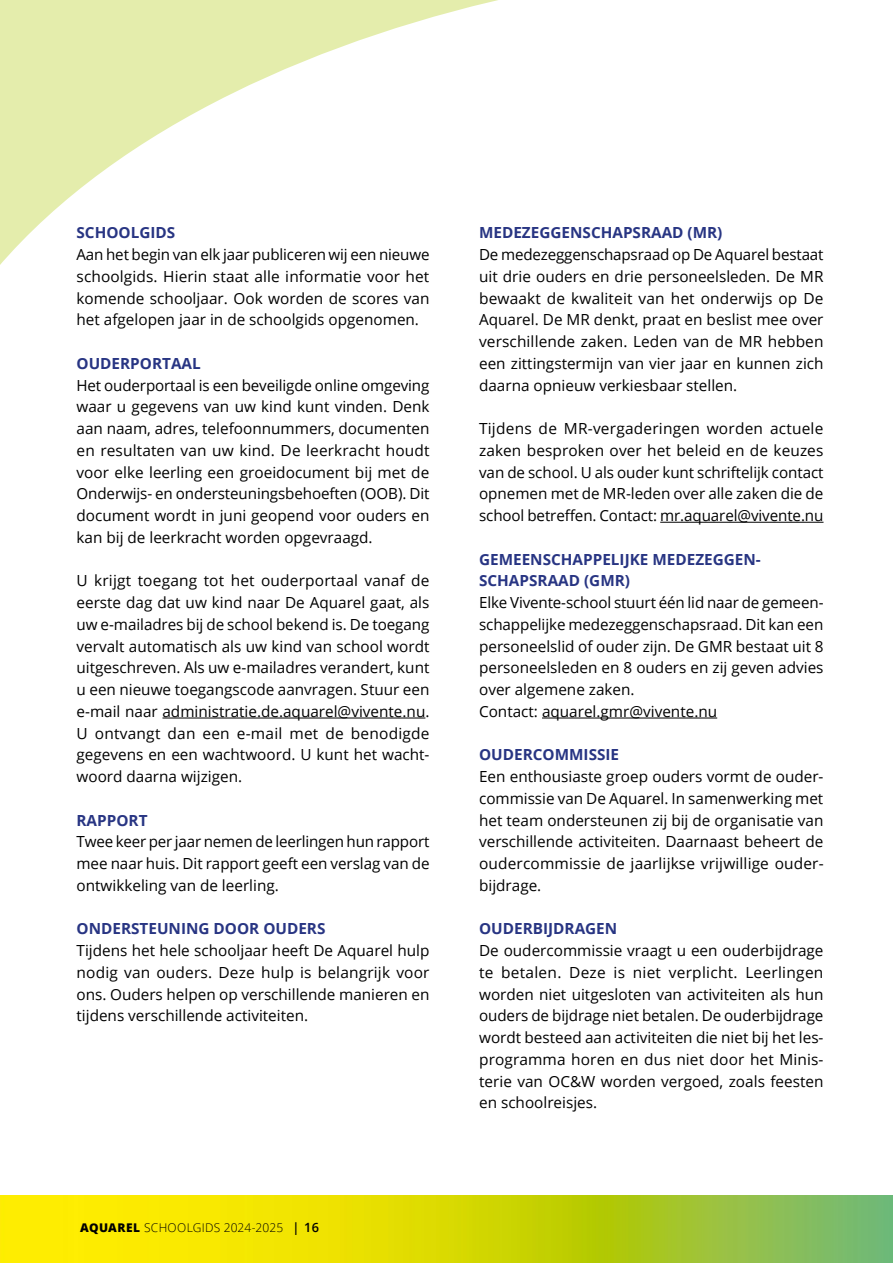
<style>
.page{position:relative;width:893px;height:1263px;background:#fff}
.page>*{position:absolute;margin:0;border:0;box-sizing:border-box;transform-origin:0 0}
.t1{font:15.3px/21.8px "Open Sans";color:#000;text-align:justify}
.t2{font:700 15.3px/21.8px "Open Sans";color:#283583}
.t3{font:300 12px "Open Sans";letter-spacing:.025em;color:#000}
.s1{font-weight:800}
.s2{font-weight:600;font-size:12.75px}
</style>
<div class="page">
<img style="left:0;top:1195px;width:893px;height:68px">
<svg style="left:0;top:0;width:498px;height:265px"></svg>
<hr style="left:162px;top:718px;width:263px;height:1px;background:#000">
<hr style="left:660px;top:522px;width:163px;height:1px;background:#000">
<hr style="left:542px;top:718px;width:175px;height:1px;background:#000">
<p class="t2" style="left:77px;top:221px;width:100px">SCHOOLGIDS</p>
<p class="t1" style="left:77px;top:243px;width:355px">Aan het begin van elk jaar publiceren wij een nieuwe schoolgids. Hierin staat alle informatie voor het komende schooljaar. Ook worden de scores van het afgelopen jaar in de schoolgids opgenomen.</p>
<p class="t2" style="left:77px;top:352px;width:126px">OUDERPORTAAL</p>
<p class="t1" style="left:77px;top:374px;width:355px">Het ouderportaal is een beveiligde online omgeving waar u gegevens van uw kind kunt vinden. Denk aan naam, adres, telefoonnummers, documenten en resultaten van uw kind. De leerkracht houdt voor elke leerling een groeidocument bij met de Onderwijs- en ondersteuningsbehoeften (OOB). Dit document wordt in juni geopend voor ouders en kan bij de leerkracht worden opgevraagd.</p>
<p class="t1" style="left:77px;top:569px;width:355px">U krijgt toegang tot het ouderportaal vanaf de eerste dag dat uw kind naar De Aquarel gaat, als uw e-mailadres bij de school bekend is. De toegang vervalt automatisch als uw kind van school wordt uitgeschreven. Als uw e-mailadres verandert, kunt u een nieuwe toegangscode aanvragen. Stuur een e-mail naar administratie.de.aquarel@vivente.nu.<br>U ontvangt dan een e-mail met de benodigde gegevens en een wachtwoord. U kunt het wacht&shy;woord daarna wijzigen.</p>
<p class="t2" style="left:77px;top:809px;width:73px">RAPPORT</p>
<p class="t1" style="left:77px;top:830px;width:355px">Twee keer per jaar nemen de leerlingen hun rapport mee naar huis. Dit rapport geeft een verslag van de ontwikkeling van de leerling.</p>
<p class="t2" style="left:77px;top:917px;width:250px">ONDERSTEUNING DOOR OUDERS</p>
<p class="t1" style="left:77px;top:939px;width:355px">Tijdens het hele schooljaar heeft De Aquarel hulp nodig van ouders. Deze hulp is belangrijk voor ons. Ouders helpen op verschillende manieren en tijdens verschillende activiteiten.</p>
<p class="t3" style="left:80px;top:1219px;width:240px"><span class="s1">AQUAREL</span> SCHOOLGIDS 2024-2025 <span class="s2">| 16</span></p>
<p class="t2" style="left:479px;top:221px;width:245px">MEDEZEGGENSCHAPSRAAD (MR)</p>
<p class="t1" style="left:479px;top:243px;width:346px">De medezeggenschapsraad op De Aquarel bestaat uit drie ouders en drie personeelsleden. De MR bewaakt de kwaliteit van het onderwijs op De Aquarel. De MR denkt, praat en beslist mee over verschillende zaken. Leden van de MR hebben een zittingstermijn van vier jaar en kunnen zich daarna opnieuw verkiesbaar stellen.</p>
<p class="t1" style="left:479px;top:417px;width:346px">Tijdens de MR-vergaderingen worden actuele zaken besproken over het beleid en de keuzes van de school. U als ouder kunt schriftelijk contact opnemen met de MR-leden over alle zaken die de school betreffen. Contact: mr.aquarel@vivente.nu</p>
<p class="t2" style="left:479px;top:548px;width:283px">GEMEENSCHAPPELIJKE MEDEZEGGEN-<br>SCHAPSRAAD (GMR)</p>
<p class="t1" style="left:479px;top:591px;width:346px;text-align:left">Elke Vivente-school stuurt één lid naar de gemeen&shy;schappelijke medezeggenschapsraad. Dit kan een personeelslid of ouder zijn. De GMR bestaat uit 8 personeelsleden en 8 ouders en zij geven advies over algemene zaken.<br>Contact: aquarel.gmr@vivente.nu</p>
<p class="t2" style="left:479px;top:743px;width:142px">OUDERCOMMISSIE</p>
<p class="t1" style="left:479px;top:765px;width:346px">Een enthousiaste groep ouders vormt de ouder&shy;commissie van De Aquarel. In samenwerking met het team ondersteunen zij bij de organisatie van verschillende activiteiten. Daarnaast beheert de oudercommissie de jaarlijkse vrijwillige ouder&shy;bijdrage.</p>
<p class="t2" style="left:479px;top:917px;width:140px">OUDERBIJDRAGEN</p>
<p class="t1" style="left:479px;top:939px;width:346px">De oudercommissie vraagt u een ouderbijdrage te betalen. Deze is niet verplicht. Leerlingen worden niet uitgesloten van activiteiten als hun ouders de bijdrage niet betalen. De ouderbijdrage wordt besteed aan activiteiten die niet bij het les&shy;programma horen en dus niet door het Minis&shy;terie van OC&amp;W worden vergoed, zoals feesten en schoolreisjes.</p>
</div>
